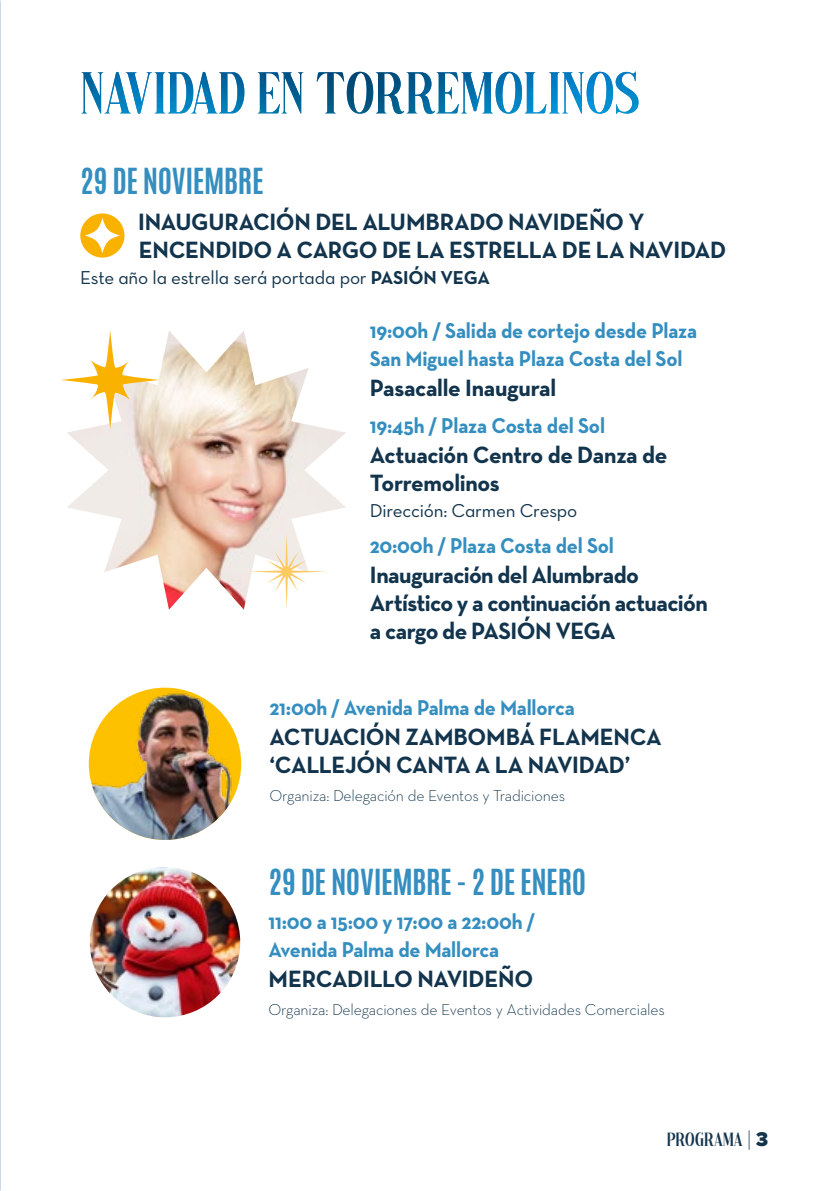
<style>
.page{position:relative;width:840px;height:1191px;background:#fff}
.page>*{position:absolute;margin:0;border:0;box-sizing:border-box;transform-origin:0 0}
.t1{font:700 30px "Antonio";letter-spacing:-.01em;color:#348ec0}
.t2{font:700 24px/28px "Neutra Text";letter-spacing:-.02em;color:#12344d}
.t3{font:700 21.8px/28px "Neutra Text";letter-spacing:-.01em;color:#348ec0;scale:.94 1}
.t4{font:19px "Neutra Text Book Alt";letter-spacing:-.01em;color:#12344d}
.t5{font:300 16px "Neutra Text";letter-spacing:-.01em;color:#12344d}
.t6{font:14px "Arastin Std FREEDEMO";letter-spacing:-.03em;color:#12344d}
.s1{font-family:"Neutra Text";font-weight:700}
.s2{font-family:"Metropolis";font-weight:200;font-size:23.6px}
.s3{font-family:"Metropolis";font-weight:900;font-size:20px}
</style>
<div class="page">
<div style="left:80px;top:213px;width:44px;height:45px;background:#fab200;border-radius:50%"></div>
<svg style="left:85px;top:218px;width:35px;height:35px"></svg>
<img style="left:0;top:0;width:1px;height:1191px">
<svg style="left:81px;top:71px;width:555px;height:43px"></svg>
<img style="left:495px;top:72px;width:143px;height:42px">
<img style="left:67px;top:331px;width:279px;height:278px">
<svg style="left:61px;top:331px;width:99px;height:98px"></svg>
<svg style="left:248px;top:533px;width:79px;height:76px"></svg>
<img style="left:89px;top:687px;width:152px;height:153px;border-radius:76px">
<img style="left:90px;top:867px;width:150px;height:150px;border-radius:75px">
<p class="t1" style="left:80px;top:158px;width:185px">29 DE NOVIEMBRE</p>
<p class="t2" style="left:138px;top:207px;width:589px">INAUGURACIÓN DEL ALUMBRADO NAVIDEÑO Y<br>ENCENDIDO A CARGO DE LA ESTRELLA DE LA NAVIDAD</p>
<p class="t4" style="left:80px;top:266px;width:411px">Este año la estrella será portada por <span class="s1">PASIÓN VEGA</span></p>
<p class="t3" style="left:369px;top:316px;width:350px">19:00h / Salida de cortejo desde Plaza<br>San Miguel hasta Plaza Costa del Sol</p>
<p class="t2" style="left:369px;top:373px;width:188px">Pasacalle Inaugural</p>
<p class="t3" style="left:369px;top:411px;width:252px">19:45h / Plaza Costa del Sol</p>
<p class="t2" style="left:369px;top:440px;width:299px">Actuación Centro de Danza de<br>Torremolinos</p>
<p class="t4" style="left:369px;top:499px;width:209px">Dirección: Carmen Crespo</p>
<p class="t3" style="left:369px;top:530px;width:261px">20:00h / Plaza Costa del Sol</p>
<p class="t2" style="left:369px;top:560px;width:339px">Inauguración del Alumbrado<br>Artístico y a continuación actuación a cargo de PASIÓN VEGA</p>
<p class="t3" style="left:269px;top:693px;width:326px">21:00h / Avenida Palma de Mallorca</p>
<p class="t2" style="left:269px;top:722px;width:393px">ACTUACIÓN ZAMBOMBÁ FLAMENCA ‘CALLEJÓN CANTA A LA NAVIDAD’</p>
<p class="t5" style="left:269px;top:786px;width:297px">Organiza: Delegación de Eventos y Tradiciones</p>
<p class="t1" style="left:268px;top:859px;width:319px">29 DE NOVIEMBRE - 2 DE ENERO</p>
<p class="t3" style="left:268px;top:907px;width:285px">11:00 a 15:00 y 17:00 a 22:00h /<br>Avenida Palma de Mallorca</p>
<p class="t2" style="left:268px;top:964px;width:266px">MERCADILLO NAVIDEÑO</p>
<p class="t5" style="left:268px;top:1000px;width:398px">Organiza: Delegaciones de Eventos y Actividades Comerciales</p>
<p class="t6" style="left:666px;top:1128px;width:103px">PROGRAMA <span class="s2">|</span> <span class="s3">3</span></p>
</div>
